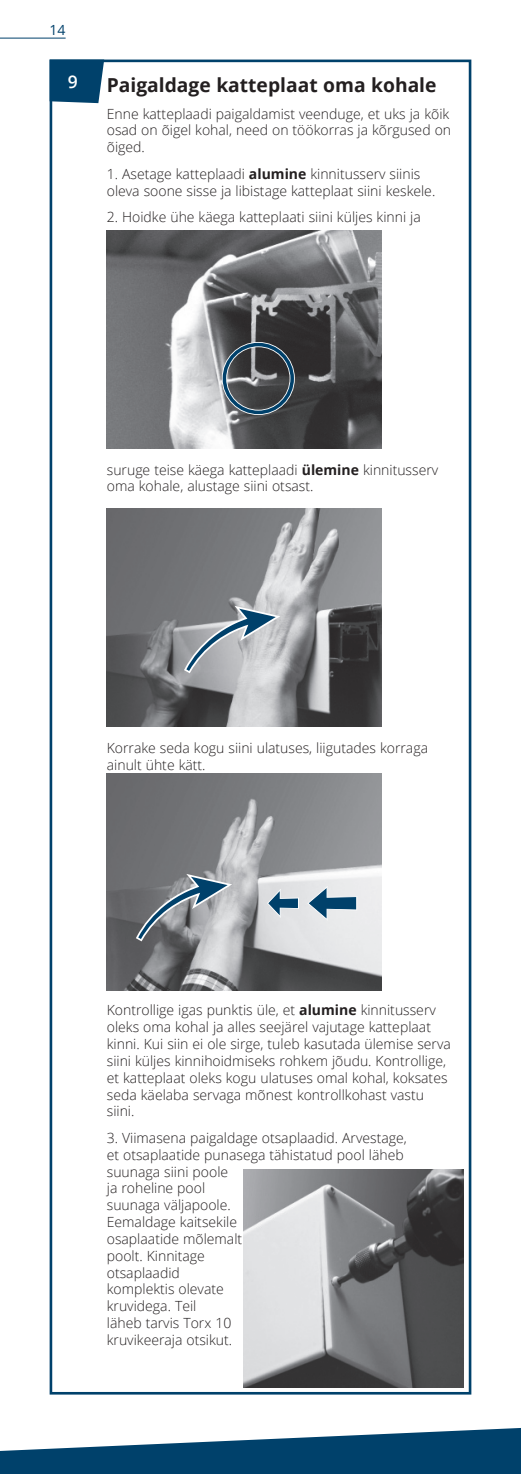
<style>
.page{position:relative;width:521px;height:1474px;background:#fff}
.page>*{position:absolute;margin:0;border:0;box-sizing:border-box;transform-origin:0 0}
.t1{font:700 19.25px "Open Sans";color:#231f20}
.t2{font:600 17.5px "Open Sans";color:#fff}
.t3{font:300 14px/16.8px "Open Sans";color:#231f20}
.t4{font:14px "Open Sans";color:#00416b}
.s1{font-weight:700}
</style>
<div class="page">
<hr style="left:0;top:38px;width:66px;height:1px;background:#00416b">
<svg style="left:0;top:1428px;width:521px;height:45px"></svg>
<div style="left:50px;top:60px;width:421px;height:1334px;border:3px solid #00416b"></div>
<svg style="left:50px;top:60px;width:54px;height:43px;background:#104d74"></svg>
<img style="left:244px;top:1169px;width:219px;height:217px">
<img style="left:107px;top:231px;width:274px;height:217px">
<div style="left:222px;top:342px;width:73px;height:73px;border:5px solid #fff;border-radius:50%"></div>
<div style="left:223px;top:343px;width:71px;height:71px;border:4px solid #00416b;border-radius:50%"></div>
<img style="left:107px;top:509px;width:274px;height:217px">
<svg style="left:184px;top:606px;width:96px;height:67px;background:#a2abb2"></svg>
<img style="left:107px;top:773px;width:274px;height:217px">
<svg style="left:136px;top:873px;width:96px;height:68px;background:#899198"></svg>
<svg style="left:267px;top:888px;width:32px;height:29px"></svg>
<svg style="left:307px;top:885px;width:50px;height:35px;background:#97aebe"></svg>
<p class="t4" style="left:50px;top:20px;width:18px">14</p>
<p class="t2" style="left:68px;top:70px;width:11px">9</p>
<h1 class="t1" style="left:107px;top:71px;width:331px">Paigaldage katteplaat oma kohale</h1>
<p class="t3" style="left:107px;top:105px;width:346px">Enne katteplaadi paigaldamist veenduge, et uks ja kõik osad on õigel kohal, need on töökorras ja kõrgused on õiged.</p>
<p class="t3" style="left:107px;top:165px;width:330px">1. Asetage katteplaadi <span class="s1">alumine</span> kinnitusserv siinis oleva soone sisse ja libistage katteplaat siini keskele.</p>
<p class="t3" style="left:107px;top:208px;width:315px">2. Hoidke ühe käega katteplaati siini küljes kinni ja</p>
<p class="t3" style="left:107px;top:460px;width:333px">suruge teise käega katteplaadi <span class="s1">ülemine</span> kinnitusserv oma kohale, alustage siini otsast.</p>
<p class="t3" style="left:107px;top:739px;width:323px">Korrake seda kogu siini ulatuses, liigutades korraga ainult ühte kätt.</p>
<p class="t3" style="left:107px;top:1001px;width:345px">Kontrollige igas punktis üle, et <span class="s1">alumine</span> kinnitusserv oleks oma kohal ja alles seejärel vajutage katteplaat kinni. Kui siin ei ole sirge, tuleb kasutada ülemise serva siini küljes kinnihoidmiseks rohkem jõudu. Kontrollige, et katteplaat oleks kogu ulatuses omal kohal, koksates seda käelaba servaga mõnest kontrollkohast vastu siini.</p>
<p class="t3" style="left:107px;top:1129px;width:301px">3. Viimasena paigaldage otsaplaadid. Arvestage, et otsaplaatide punasega tähistatud pool läheb suunaga siini poole<br>ja roheline pool<br>suunaga väljapoole.<br>Eemaldage kaitsekile<br>osaplaatide mõlemalt<br>poolt. Kinnitage<br>otsaplaadid<br>komplektis olevate<br>kruvidega. Teil<br>läheb tarvis Torx 10<br>kruvikeeraja otsikut.</p>
</div>
